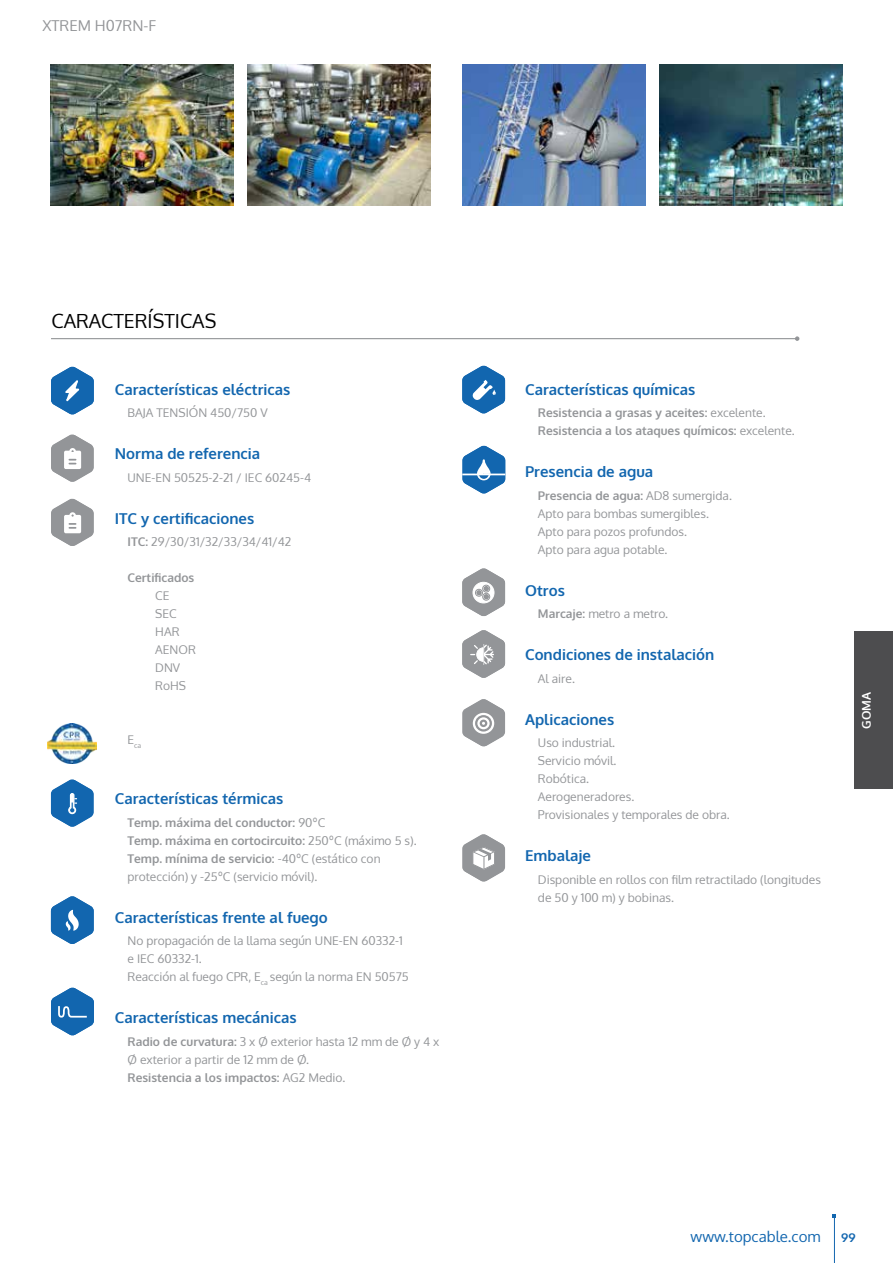
<style>
.page{position:relative;width:893px;height:1263px;background:#fff}
.page>*{position:absolute;margin:0;border:0;box-sizing:border-box;transform-origin:0 0}
.t1{font:19.5px "Oxygen";color:#000}
.t2{font:700 15px "Oxygen";color:#1266af}
.t3{font:15px "Oxygen";color:#1266af}
.t4{font:15px "Oxygen";color:#939598}
.t5{font:12px/18px "Oxygen";color:#939598}
.t6{font:700 12px/18px "Oxygen";color:#939598}
.t7{font:700 12px "Oxygen";color:#fff}
.t8{font:700 12px "Oxygen";color:#1266af}
.t9{font:7.05px "Oxygen";color:#939598}
.s1{font-weight:700}
.s2{font-weight:400}
</style>
<div class="page">
<hr style="left:834px;top:1216px;width:1px;height:47px;background:#1266af">
<img style="left:247px;top:65px;width:183px;height:140px">
<img style="left:50px;top:65px;width:183px;height:140px">
<img style="left:659px;top:65px;width:184px;height:140px">
<img style="left:463px;top:65px;width:183px;height:140px">
<hr style="left:51px;top:338px;width:746px;height:1px;background:#939598">
<svg style="left:795px;top:336px;width:4px;height:5px"></svg>
<img style="left:48px;top:723px;width:49px;height:40px">
<svg style="left:51px;top:366px;width:43px;height:49px"></svg>
<svg style="left:51px;top:987px;width:43px;height:48px"></svg>
<svg style="left:51px;top:779px;width:43px;height:48px"></svg>
<svg style="left:462px;top:446px;width:43px;height:48px"></svg>
<svg style="left:51px;top:896px;width:43px;height:48px"></svg>
<svg style="left:462px;top:365px;width:43px;height:49px"></svg>
<svg style="left:462px;top:699px;width:43px;height:47px"></svg>
<svg style="left:51px;top:498px;width:43px;height:48px"></svg>
<svg style="left:51px;top:434px;width:43px;height:48px"></svg>
<svg style="left:462px;top:568px;width:43px;height:48px"></svg>
<svg style="left:462px;top:630px;width:43px;height:48px"></svg>
<svg style="left:462px;top:834px;width:43px;height:48px"></svg>
<div style="left:855px;top:631px;width:38px;height:158px;background:#4d4d4f"></div>
<p class="t4" style="left:43px;top:16px;width:115px">XTREM H07RN-F</p>
<h1 class="t1" style="left:52px;top:308px;width:166px">CARACTERÍSTICAS</h1>
<p class="t2" style="left:115px;top:379px;width:177px">Características eléctricas</p>
<p class="t5" style="left:128px;top:403px;width:142px">BAJA TENSIÓN 450/750 V</p>
<p class="t2" style="left:115px;top:444px;width:147px">Norma de referencia</p>
<p class="t5" style="left:128px;top:468px;width:185px">UNE-EN 50525-2-21 / IEC 60245-4</p>
<p class="t2" style="left:115px;top:508px;width:141px">ITC y certificaciones</p>
<p class="t5" style="left:128px;top:532px;width:165px"><span class="s1">ITC:</span> 29/30/31/32/33/34/41/42</p>
<p class="t6" style="left:128px;top:568px;width:68px">Certificados</p>
<p class="t5" style="left:155px;top:586px;width:42px">CE<br>SEC<br>HAR<br>AENOR<br>DNV<br>RoHS</p>
<p class="t9" style="left:128px;top:741px;width:15px"><sup>E</sup>ca</p>
<p class="t2" style="left:115px;top:789px;width:170px">Características térmicas</p>
<p class="t6" style="left:128px;top:813px;width:291px">Temp. máxima del conductor: <span class="s2">90ºC<br></span>Temp. máxima en cortocircuito: <span class="s2">250ºC (máximo 5 s).<br></span>Temp. mínima de servicio: <span class="s2">-40ºC (estático con protección) y -25ºC (servicio móvil).</span></p>
<p class="t2" style="left:115px;top:907px;width:215px">Características frente al fuego</p>
<p class="t5" style="left:128px;top:931px;width:283px">No propagación de la llama según UNE-EN 60332-1 e IEC 60332-1.<br>Reacción al fuego CPR, E<sub>ca</sub> según la norma EN 50575</p>
<p class="t2" style="left:115px;top:1008px;width:183px">Características mecánicas</p>
<p class="t5" style="left:128px;top:1032px;width:313px"><span class="s1">Radio de curvatura:</span> 3 x Ø exterior hasta 12 mm de Ø y 4 x<br>Ø exterior a partir de 12 mm de Ø.<br><span class="s1">Resistencia a los impactos:</span> AG2 Medio.</p>
<p class="t2" style="left:525px;top:379px;width:172px">Características químicas</p>
<p class="t6" style="left:538px;top:403px;width:258px">Resistencia a grasas y aceites: <span class="s2">excelente.<br></span>Resistencia a los ataques químicos: <span class="s2">excelente.</span></p>
<p class="t2" style="left:525px;top:462px;width:130px">Presencia de agua</p>
<p class="t5" style="left:538px;top:486px;width:196px"><span class="s1">Presencia de agua:</span> AD8 sumergida.<br>Apto para bombas sumergibles.<br>Apto para pozos profundos.<br>Apto para agua potable.</p>
<p class="t2" style="left:525px;top:580px;width:41px">Otros</p>
<p class="t5" style="left:538px;top:604px;width:132px"><span class="s1">Marcaje:</span> metro a metro.</p>
<p class="t2" style="left:525px;top:645px;width:191px">Condiciones de instalación</p>
<p class="t5" style="left:538px;top:669px;width:39px">Al aire.</p>
<p class="t2" style="left:525px;top:709px;width:91px">Aplicaciones</p>
<p class="t5" style="left:538px;top:733px;width:193px">Uso industrial.<br>Servicio móvil.<br>Robótica.<br>Aerogeneradores.<br>Provisionales y temporales de obra.</p>
<p class="t2" style="left:525px;top:846px;width:67px">Embalaje</p>
<p class="t5" style="left:538px;top:870px;width:284px">Disponible en rollos con film retractilado (longitudes de 50 y 100 m) y bobinas.</p>
<p class="t7" style="left:858px;top:729px;width:38px;rotate:-90deg">GOMA</p>
<p class="t3" style="left:691px;top:1227px;width:131px">www.topcable.com</p>
<p class="t8" style="left:841px;top:1229px;width:16px">99</p>
</div>
